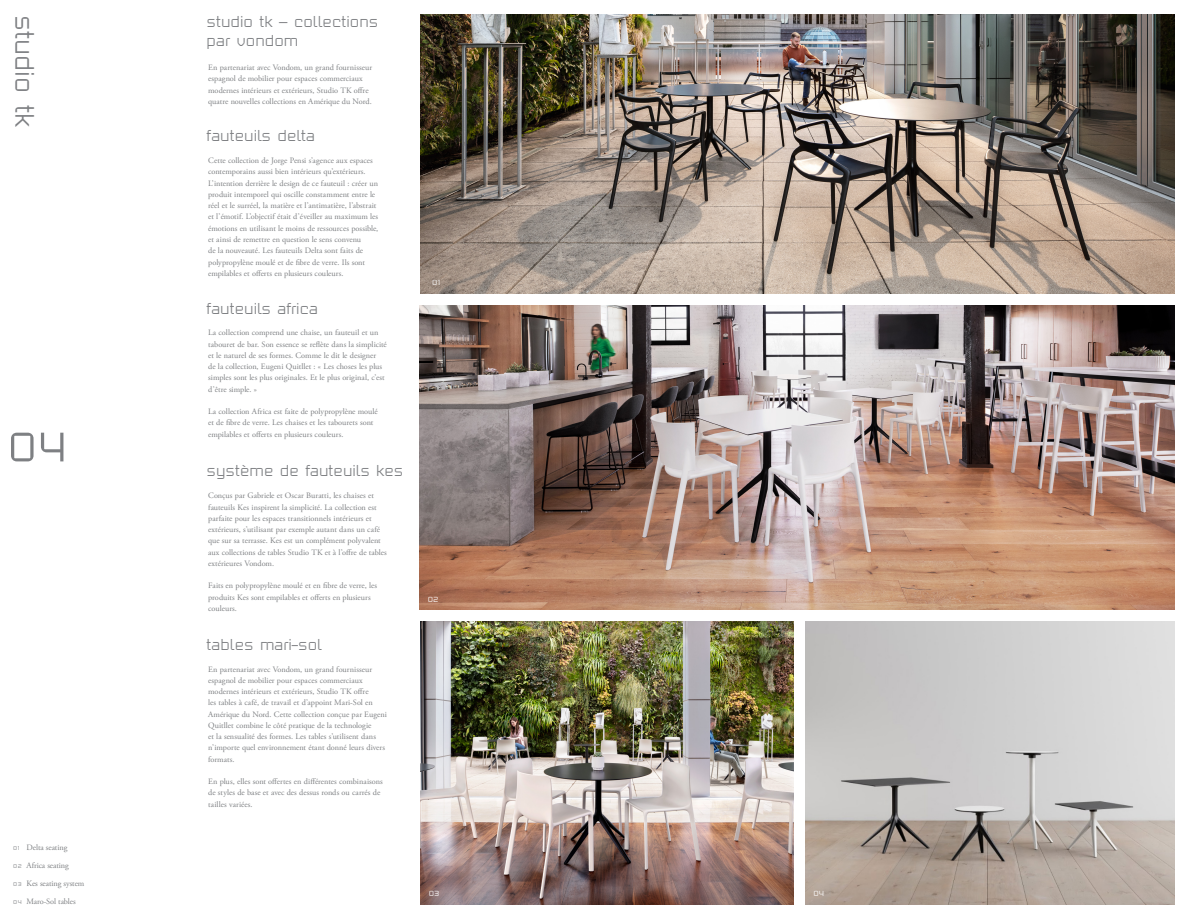
<style>
.page{position:relative;width:1188px;height:918px;background:#fff}
.page>*{position:absolute;margin:0;border:0;box-sizing:border-box;transform-origin:0 0}
.t1{font:50.25px "Teknion Modern AG";color:#7e8083}
.t2{font:26.62px "Teknion Modern AG";color:#7e8083}
.t3{font:15.75px/18.9px "Teknion Modern AG";color:#7e8083}
.t4{font:9px "Teknion Modern AG";color:#fff}
.t5{font:8.25px/11.2px "Adobe Garamond Pro";color:#7e8083}
.s1{font-family:"Teknion Modern AG";font-size:6.75px}
</style>
<div class="page">
<img style="left:421px;top:14px;width:753px;height:280px">
<img style="left:420px;top:622px;width:374px;height:282px">
<img style="left:420px;top:306px;width:754px;height:304px">
<img style="left:806px;top:622px;width:368px;height:282px">
<h2 class="t2" style="left:39px;top:15px;width:114px;rotate:90deg">studio tk</h2>
<h1 class="t1" style="left:7px;top:417px;width:62px">04</h1>
<p class="t5" style="left:13px;top:839px;width:73px;line-height:18px"><span class="s1">01</span> Delta seating<br><span class="s1">02</span> Africa seating<br><span class="s1">03</span> Kes seating system<br><span class="s1">04</span> Maro-Sol tables</p>
<h3 class="t3" style="left:207px;top:12px;width:173px">studio tk – collections par vondom</h3>
<p class="t5" style="left:208px;top:62px;width:165px">En partenariat avec Vondom, un grand fournisseur espagnol de mobilier pour espaces commerciaux modernes intérieurs et extérieurs, Studio TK offre quatre nouvelles collections en Amérique du Nord.</p>
<h3 class="t3" style="left:207px;top:126px;width:110px">fauteuils delta</h3>
<p class="t5" style="left:208px;top:155px;width:172px">Cette collection de Jorge Pensi s’agence aux espaces contemporains aussi bien intérieurs qu’extérieurs.<br>L’intention derrière le design de ce fauteuil : créer un produit intemporel qui oscille constamment entre le réel et le surréel, la matière et l’antimatière, l’abstrait et l’émotif. L’objectif était d’éveiller au maximum les émotions en utilisant le moins de ressources possible, et ainsi de remettre en question le sens convenu<br>de la nouveauté. Les fauteuils Delta sont faits de polypropylène moulé et de fibre de verre. Ils sont empilables et offerts en plusieurs couleurs.</p>
<h3 class="t3" style="left:207px;top:299px;width:113px">fauteuils africa</h3>
<p class="t5" style="left:208px;top:327px;width:180px">La collection comprend une chaise, un fauteuil et un tabouret de bar. Son essence se reflète dans la simplicité et le naturel de ses formes. Comme le dit le designer<br>de la collection, Eugeni Quitllet : « Les choses les plus simples sont les plus originales. Et le plus original, c’est d’être simple. »</p>
<p class="t5" style="left:208px;top:406px;width:171px">La collection Africa est faite de polypropylène moulé et de fibre de verre. Les chaises et les tabourets sont empilables et offerts en plusieurs couleurs.</p>
<h3 class="t3" style="left:207px;top:461px;width:198px">système de fauteuils kes</h3>
<p class="t5" style="left:208px;top:490px;width:180px">Conçus par Gabriele et Oscar Buratti, les chaises et fauteuils Kes inspirent la simplicité. La collection est parfaite pour les espaces transitionnels intérieurs et extérieurs, s’utilisant par exemple autant dans un café que sur sa terrasse. Kes est un complément polyvalent aux collections de tables Studio TK et à l’offre de tables extérieures Vondom.</p>
<p class="t5" style="left:208px;top:580px;width:170px">Faits en polypropylène moulé et en fibre de verre, les produits Kes sont empilables et offerts en plusieurs couleurs.</p>
<h3 class="t3" style="left:207px;top:636px;width:117px">tables mari-sol</h3>
<p class="t5" style="left:208px;top:664px;width:180px">En partenariat avec Vondom, un grand fournisseur espagnol de mobilier pour espaces commerciaux modernes intérieurs et extérieurs, Studio TK offre<br>les tables à café, de travail et d’appoint Mari-Sol en Amérique du Nord. Cette collection conçue par Eugeni Quitllet combine le côté pratique de la technologie<br>et la sensualité des formes. Les tables s’utilisent dans n’importe quel environnement étant donné leurs divers formats.</p>
<p class="t5" style="left:208px;top:776px;width:176px">En plus, elles sont offertes en différentes combinaisons de styles de base et avec des dessus ronds ou carrés de tailles variées.</p>
<p class="t4" style="left:432px;top:277px;width:9px">01</p>
<p class="t4" style="left:428px;top:594px;width:12px">02</p>
<p class="t4" style="left:429px;top:888px;width:12px">03</p>
<p class="t4" style="left:814px;top:888px;width:12px">04</p>
</div>
